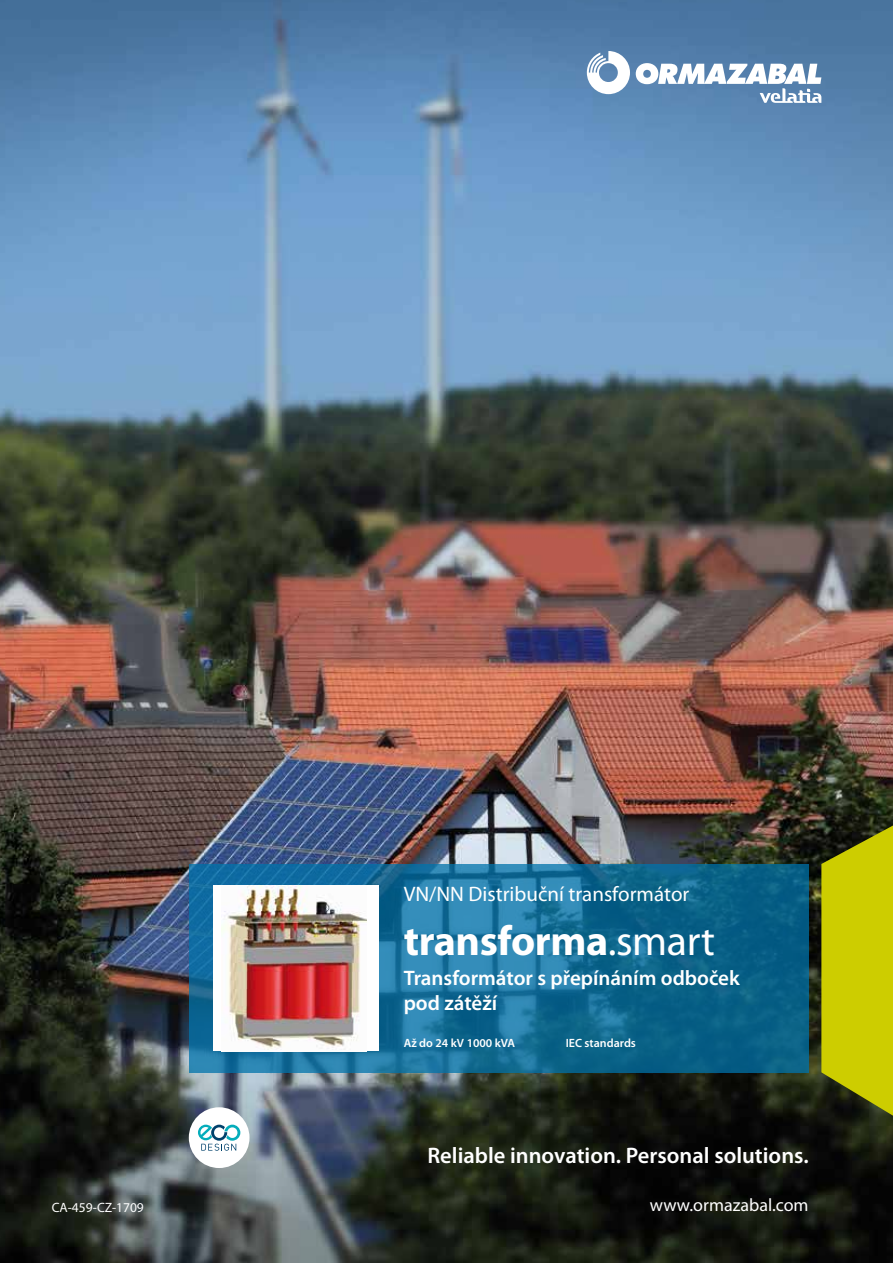
<style>
.page{position:relative;width:893px;height:1263px;background:#fff}
.page>*{position:absolute;margin:0;border:0;box-sizing:border-box;transform-origin:0 0}
.t1{font:700 42px "Myriad Pro";letter-spacing:-.01em;color:#fff}
.t2{font:600 22.5px "Myriad Pro";color:#fff}
.t3{font:600 21px/25.2px "Myriad Pro";color:#fff}
.t4{font:21px "Myriad Pro";color:#fff}
.t5{font:18px "Myriad Pro";color:#fff}
.t6{font:13.5px "Myriad Pro";color:#fff}
.t7{font:600 12px "Myriad Pro";color:#fff}
.s1{font-weight:400}
</style>
<div class="page">
<img style="left:0;top:0;width:893px;height:1263px">
<svg style="left:821px;top:825px;width:72px;height:291px;background:#b2b202"></svg>
<svg style="left:587px;top:51px;width:43px;height:43px"></svg>
<svg style="left:636px;top:63px;width:185px;height:40px"></svg>
<svg style="left:189px;top:864px;width:620px;height:208px;background:#146c95"></svg>
<div style="left:213px;top:885px;width:165px;height:166px;background:#fff"></div>
<img style="left:221px;top:885px;width:145px;height:165px">
<div style="left:189px;top:1107px;width:61px;height:61px;background:#fff;border-radius:50%"></div>
<svg style="left:198px;top:1125px;width:42px;height:26px"></svg>
<p class="t4" style="left:404px;top:881px;width:287px">VN/NN Distribuční transformátor</p>
<h1 class="t1" style="left:404px;top:913px;width:313px">transforma<span class="s1">.smart</span></h1>
<p class="t3" style="left:404px;top:965px;width:338px">Transformátor s přepínáním odboček pod zátěží</p>
<p class="t7" style="left:404px;top:1035px;width:113px">Až do 24 kV 1000 kVA</p>
<p class="t7" style="left:566px;top:1035px;width:72px">IEC standards</p>
<p class="t2" style="left:427px;top:1141px;width:383px">Reliable innovation. Personal solutions.</p>
<p class="t6" style="left:52px;top:1199px;width:94px">CA-459-CZ-1709</p>
<p class="t5" style="left:650px;top:1194px;width:160px">www.ormazabal.com</p>
</div>
